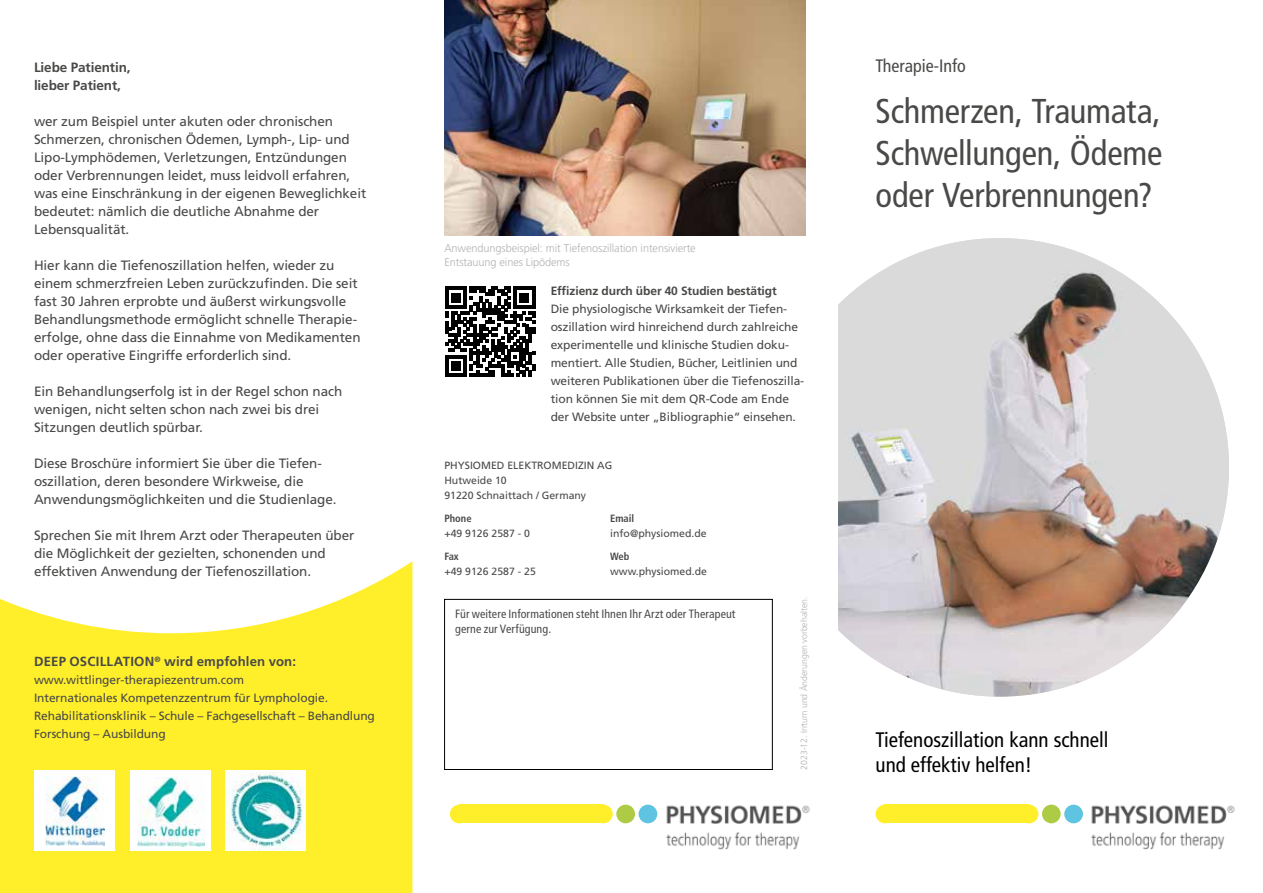
<style>
.page{position:relative;width:1263px;height:893px;background:#fff}
.page>*{position:absolute;margin:0;border:0;box-sizing:border-box;transform-origin:0 0}
.t1{font:condensed 34.5px/42px "Frutiger LT Std";letter-spacing:-.005em;color:#494948;text-align:justify}
.t2{font:condensed 21px/25.2px "Frutiger LT Std";color:#000}
.t3{font:condensed 18px "Frutiger LT Std";color:#494948}
.t4{font:13.5px/18px "Frutiger LT Std";letter-spacing:-.01em;color:#494948}
.t5{font:700 13.5px/18px "Frutiger LT Std";letter-spacing:-.01em;color:#494948}
.t6{font:700 13.2px "Frutiger LT Std";letter-spacing:.01em;color:#494948}
.t7{font:12px/18px "Frutiger LT Std";letter-spacing:-.01em;color:#494948}
.t8{font:condensed 12px/14.4px "Frutiger LT Std";letter-spacing:.01em;color:#494948}
.t9{font:700 12px "Frutiger LT Std";letter-spacing:-.01em;color:#494948}
.t10{font:300 11.25px/13.5px "Frutiger LT Std";letter-spacing:-.005em;color:#b1b2b3}
.t11{font:10.5px/15px "Frutiger LT Std";color:#494948}
.t12{font:700 condensed 10.5px "Frutiger LT Std";color:#494948}
.t13{font:300 9px "Frutiger LT Std";letter-spacing:-.005em;color:#b1b2b3}
</style>
<div class="page">
<svg style="left:0;top:561px;width:412px;height:332px;fill:#ffef2a"></svg>
<img style="left:838px;top:238px;width:391px;height:459px">
<img style="left:666px;top:805px;width:144px;height:45px">
<img style="left:1091px;top:805px;width:144px;height:45px">
<div style="left:639px;top:805px;width:18px;height:18px;background:#5ec4e1;border-radius:50%"></div>
<div style="left:1064px;top:805px;width:19px;height:18px;background:#5ec4e1;border-radius:50%"></div>
<div style="left:616px;top:805px;width:19px;height:18px;background:#aecb45;border-radius:50%"></div>
<div style="left:1042px;top:805px;width:19px;height:18px;background:#aecb45;border-radius:50%"></div>
<div style="left:450px;top:805px;width:19px;height:18px;background:#ffef2a;border-radius:50%"></div>
<div style="left:875px;top:805px;width:19px;height:18px;background:#ffef2a;border-radius:50%"></div>
<div style="left:594px;top:805px;width:19px;height:18px;background:#ffef2a;border-radius:50%"></div>
<div style="left:1020px;top:805px;width:18px;height:18px;background:#ffef2a;border-radius:50%"></div>
<div style="left:459px;top:805px;width:144px;height:18px;background:#ffef2a"></div>
<div style="left:885px;top:805px;width:144px;height:18px;background:#ffef2a"></div>
<div style="left:444px;top:599px;width:328px;height:171px;border:1px solid #000"></div>
<img style="left:444px;top:0;width:362px;height:235px">
<div style="left:225px;top:770px;width:81px;height:80px;background:#fff"></div>
<img style="left:225px;top:773px;width:79px;height:77px">
<div style="left:34px;top:770px;width:81px;height:80px;background:#fff"></div>
<img style="left:46px;top:776px;width:58px;height:69px">
<div style="left:130px;top:770px;width:80px;height:80px;background:#fff"></div>
<img style="left:137px;top:777px;width:67px;height:69px">
<svg style="left:445px;top:287px;width:90px;height:90px"></svg>
<p class="t5" style="left:34px;top:58px;width:98px">Liebe Patientin, lieber Patient,</p>
<p class="t4" style="left:34px;top:112px;width:334px">wer zum Beispiel unter akuten oder chronischen Schmerzen, chronischen Ödemen, Lymph-, Lip- und Lipo-Lymphödemen, Verletzungen, Entzündungen oder Verbrennungen leidet, muss leidvoll erfahren, was eine Einschränkung in der eigenen Beweglichkeit bedeutet: nämlich die deutliche Abnahme der Lebensqualität.</p>
<p class="t4" style="left:34px;top:256px;width:328px">Hier kann die Tiefenoszillation helfen, wieder zu einem schmerzfreien Leben zurückzufinden. Die seit fast 30 Jahren erprobte und äußerst wirkungsvolle Behandlungsmethode ermöglicht schnelle Therapie&shy;erfolge, ohne dass die Einnahme von Medikamenten oder operative Eingriffe erforderlich sind.</p>
<p class="t4" style="left:34px;top:382px;width:310px">Ein Behandlungserfolg ist in der Regel schon nach wenigen, nicht selten schon nach zwei bis drei<br>Sitzungen deutlich spürbar.</p>
<p class="t4" style="left:34px;top:454px;width:304px">Diese Broschüre informiert Sie über die Tiefen&shy;oszillation, deren besondere Wirkweise, die<br>Anwendungsmöglichkeiten und die Studienlage.</p>
<p class="t4" style="left:34px;top:526px;width:322px">Sprechen Sie mit Ihrem Arzt oder Therapeuten über die Möglichkeit der gezielten, schonenden und effektiven Anwendung der Tiefenoszillation.</p>
<p class="t6" style="left:34px;top:654px;width:264px">DEEP OSCILLATION<sup>®</sup> wird empfohlen von:</p>
<p class="t7" style="left:34px;top:671px;width:342px">www.wittlinger-therapiezentrum.com<br>Internationales Kompetenzzentrum für Lymphologie.<br>Rehabilitationsklinik – Schule – Fachgesellschaft – Behandlung Forschung – Ausbildung</p>
<p class="t10" style="left:444px;top:242px;width:253px">Anwendungsbeispiel: mit Tiefenoszillation intensivierte<br>Entstauung eines Lipödems</p>
<p class="t9" style="left:551px;top:284px;width:227px">Effizienz durch über 40 Studien bestätigt</p>
<p class="t7" style="left:551px;top:300px;width:255px">Die physiologische Wirksamkeit der Tiefen&shy;oszillation wird hinreichend durch zahlreiche experimentelle und klinische Studien doku&shy;mentiert. Alle Studien, Bücher, Leitlinien und weiteren Publikationen über die Tiefenoszilla&shy;tion können Sie mit dem QR-Code am Ende der Website unter „Bibliographie“ einsehen.</p>
<p class="t11" style="left:444px;top:458px;width:170px">PHYSIOMED ELEKTROMEDIZIN AG<br>Hutweide 10<br>91220 Schnaittach / Germany</p>
<p class="t12" style="left:444px;top:512px;width:29px">Phone</p>
<p class="t11" style="left:444px;top:526px;width:87px">+49 9126 2587 - 0</p>
<p class="t12" style="left:444px;top:550px;width:16px">Fax</p>
<p class="t11" style="left:444px;top:564px;width:93px">+49 9126 2587 - 25</p>
<p class="t12" style="left:610px;top:512px;width:26px">Email</p>
<p class="t11" style="left:610px;top:526px;width:98px">info@physiomed.de</p>
<p class="t12" style="left:610px;top:550px;width:21px">Web</p>
<p class="t11" style="left:610px;top:563px;width:98px">www.physiomed.de</p>
<p class="t8" style="left:455px;top:607px;width:282px">Für weitere Informationen steht Ihnen Ihr Arzt oder Therapeut gerne zur Verfügung.</p>
<p class="t13" style="left:799px;top:770px;width:174px;rotate:-90deg">2023-12. Irrtum und Änderungen vorbehalten.</p>
<h3 class="t3" style="left:875px;top:55px;width:92px">Therapie-Info</h3>
<h1 class="t1" style="left:875px;top:91px;width:288px">Schmerzen, Traumata, Schwellungen, Ödeme oder Verbrennungen?</h1>
<h2 class="t2" style="left:875px;top:727px;width:234px">Tiefenoszillation kann schnell und effektiv helfen!</h2>
</div>
